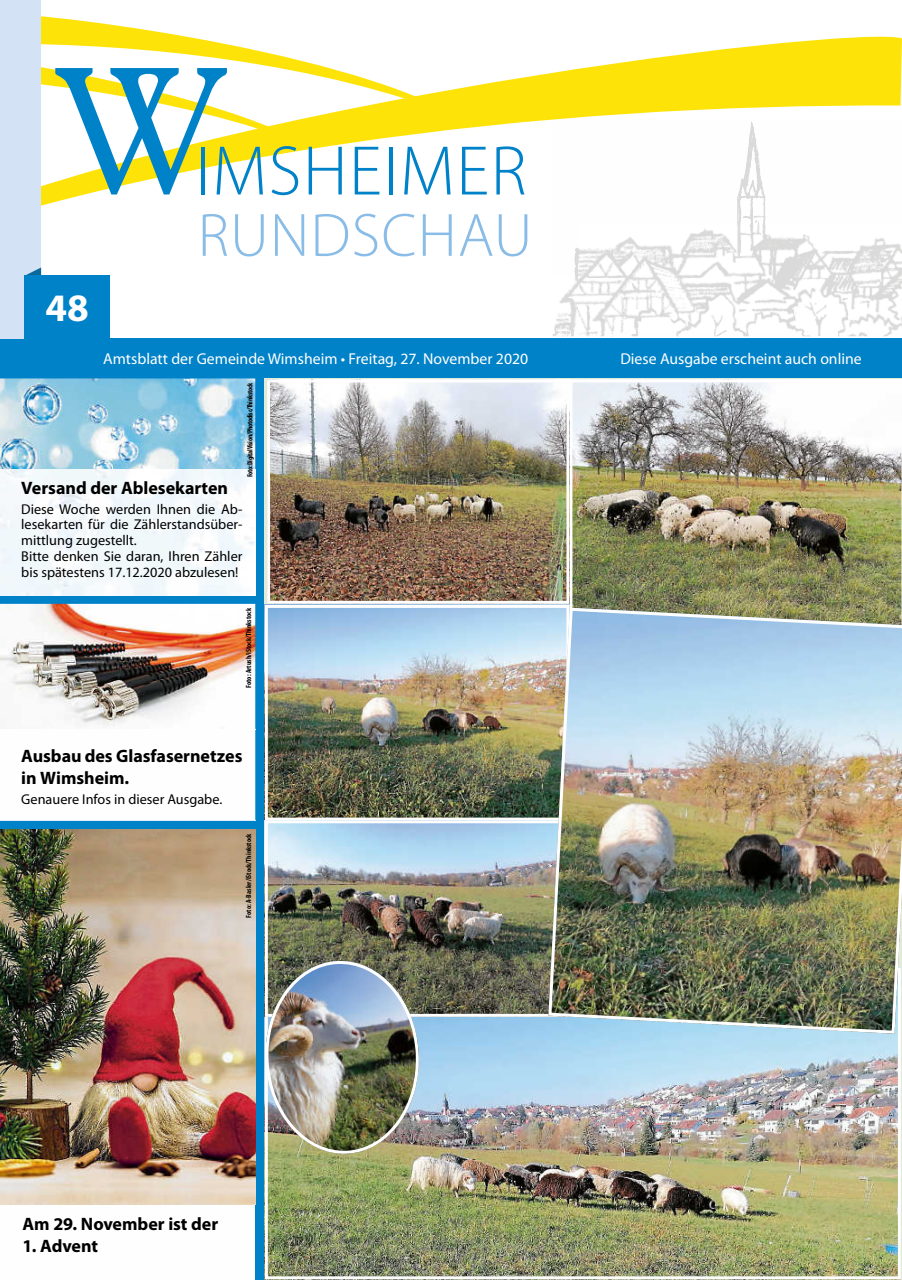
<style>
.page{position:relative;width:902px;height:1280px;background:#fff}
.page>*{position:absolute;margin:0;border:0;box-sizing:border-box;transform-origin:0 0}
.t1{font:300 70.8px "Myriad Pro";letter-spacing:.02em;color:#0082c9}
.t2{font:300 61.65px "Myriad Pro";letter-spacing:.02em;color:#89bce6}
.t3{font:700 39px "Myriad Pro";color:#fff}
.t4{font:700 18px/21.6px "Myriad Pro";color:#000}
.t5{font:15.75px "Myriad Pro";color:#fff}
.t6{font:14.25px/15.8px "Myriad Pro";color:#000}
.t7{font:700 condensed 7.5px "Myriad Pro";letter-spacing:-.005em;color:#000}
.t8{font:700 condensed 7.5px "Myriad Pro";letter-spacing:-.03em;color:#000}
</style>
<div class="page">
<svg style="left:575px;top:261px;width:3px;height:17px"></svg>
<svg style="left:553px;top:331px;width:339px;height:6px"></svg>
<svg style="left:40px;top:36px;width:861px;height:203px"></svg>
<svg style="left:40px;top:8px;width:419px;height:110px"></svg>
<div style="left:0;top:338px;width:901px;height:40px;background:#0082c9"></div>
<div style="left:0;top:0;width:40px;height:338px;background:#d3e3f5"></div>
<svg style="left:40px;top:38px;width:272px;height:156px"></svg>
<svg style="left:24px;top:267px;width:17px;height:9px"></svg>
<div style="left:24px;top:276px;width:86px;height:63px;background:#0082c9"></div>
<svg style="left:1px;top:1204px;width:254px;height:1px"></svg>
<div style="left:255px;top:378px;width:9px;height:902px;background:#0082c9"></div>
<div style="left:0;top:595px;width:255px;height:9px;background:#0082c9"></div>
<div style="left:0;top:821px;width:255px;height:8px;background:#0082c9"></div>
<img style="left:0;top:378px;width:255px;height:92px">
<img style="left:0;top:604px;width:255px;height:122px">
<svg style="left:0;top:820px;width:255px;height:1px"></svg>
<img style="left:0;top:829px;width:255px;height:375px">
<img style="left:569px;top:379px;width:332px;height:229px">
<img style="left:267px;top:607px;width:281px;height:211px">
<img style="left:267px;top:1017px;width:631px;height:260px">
<img style="left:267px;top:379px;width:302px;height:225px">
<img style="left:265px;top:820px;width:283px;height:197px">
<img style="left:548px;top:608px;width:353px;height:426px">
<img style="left:264px;top:960px;width:156px;height:195px">
<img style="left:554px;top:278px;width:347px;height:53px">
<img style="left:578px;top:225px;width:323px;height:53px">
<h3 class="t3" style="left:46px;top:283px;width:45px">48</h3>
<h1 class="t1" style="left:196px;top:132px;width:332px">IMSHEIMER</h1>
<h2 class="t2" style="left:198px;top:201px;width:336px">RUNDSCHAU</h2>
<p class="t5" style="left:103px;top:349px;width:426px">Amtsblatt der Gemeinde Wimsheim • Freitag, 27. November 2020</p>
<p class="t5" style="left:620px;top:349px;width:243px">Diese Ausgabe erscheint auch online</p>
<p class="t8" style="left:246px;top:477px;width:96px;rotate:-90deg">Foto: Digital Vision/Photodisc/Thinkstock</p>
<p class="t4" style="left:21px;top:476px;width:208px">Versand der ablesekarten</p>
<p class="t6" style="left:21px;top:501px;width:223px">Diese Woche werden Ihnen die Ab&shy;lesekarten für die Zählerstandsüber&shy;mittlung zugestellt.<br>Bitte denken Sie daran, Ihren Zähler bis spätestens 17.12.2020 abzulesen!</p>
<p class="t7" style="left:244px;top:688px;width:81px;rotate:-90deg">Foto: Artush/iStock/Thinkstock</p>
<p class="t4" style="left:21px;top:745px;width:223px">ausbau des Glasfasernetzes in wimsheim.</p>
<p class="t6" style="left:21px;top:791px;width:202px">Genauere Infos in dieser Ausgabe.</p>
<p class="t7" style="left:244px;top:917px;width:86px;rotate:-90deg">Foto: A-Basler/iStock/Thinkstock</p>
<p class="t4" style="left:23px;top:1213px;width:197px">am 29. November ist der</p>
<p class="t4" style="left:23px;top:1234px;width:77px">1. advent</p>
</div>
